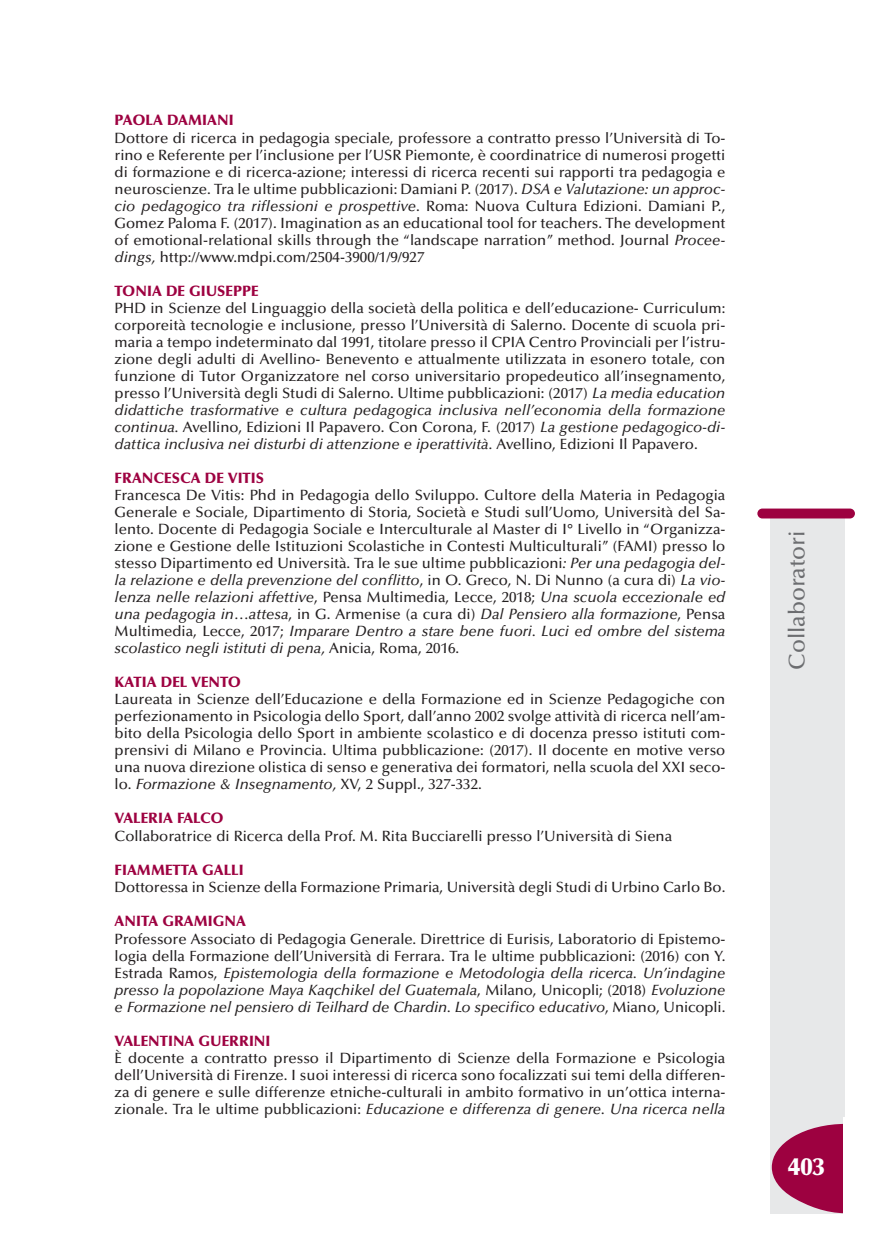
<style>
.page{position:relative;width:869px;height:1241px;background:#fff}
.page>*{position:absolute;margin:0;border:0;box-sizing:border-box;transform-origin:0 0}
.t1{font:900 24.5px "Optima";color:#fff}
.t2{font:500 22.75px "Optima";color:#6c6d70}
.t3{font:500 14.88px/17px "Optima";color:#231f20;text-align:justify}
.t4{font:900 14.88px "Optima";color:#9d0140}
.s1{font-style:italic}
</style>
<div class="page">
<div style="left:770px;top:516px;width:74px;height:697px;background:#e7e8e9"></div>
<div style="left:757px;top:508px;width:97px;height:10px;background:#9d0140;border-radius:5px"></div>
<svg style="left:771px;top:1124px;width:71px;height:88px"></svg>
<div style="left:842px;top:1116px;width:26px;height:100px;background:#fff"></div>
<p class="t4" style="left:115px;top:114px;width:120px">PAOLA DAMIANI</p>
<p class="t3" style="left:115px;top:131px;width:612px">Dottore di ricerca in pedagogia speciale, professore a contratto presso l’Università di To&shy;rino e Referente per l’inclusione per l’USR Piemonte, è coordinatrice di numerosi progetti di formazione e di ricerca-azione; interessi di ricerca recenti sui rapporti tra pedagogia e neuroscienze. Tra le ultime pubblicazioni: Damiani P. (2017). <span class="s1">DSA e Valutazione: un approc&shy;cio pedagogico tra riflessioni e prospettive</span>. Roma: Nuova Cultura Edizioni. Damiani P., Gomez Paloma F. (2017). Imagination as an educational tool for teachers. The development of emotional-relational skills through the “landscape narration” method. Journal <span class="s1">Procee&shy;dings,</span> http://www.mdpi.com/2504-3900/1/9/927</p>
<p class="t4" style="left:115px;top:284px;width:145px">TONIA DE GIUSEPPE</p>
<p class="t3" style="left:115px;top:301px;width:612px">PHD in Scienze del Linguaggio della società della politica e dell’educazione- Curriculum: corporeità tecnologie e inclusione, presso l’Università di Salerno. Docente di scuola pri&shy;maria a tempo indeterminato dal 1991, titolare presso il CPIA Centro Provinciali per l’istru&shy;zione degli adulti di Avellino- Benevento e attualmente utilizzata in esonero totale, con funzione di Tutor Organizzatore nel corso universitario propedeutico all’insegnamento, presso l’Università degli Studi di Salerno. Ultime pubblicazioni: (2017) <span class="s1">La media education didattiche trasformative e cultura pedagogica inclusiva nell’economia della formazione continua.</span> Avellino, Edizioni Il Papavero. Con Corona, F. (2017) <span class="s1">La gestione pedagogico-di&shy;dattica inclusiva nei disturbi di attenzione e iperattività.</span> Avellino, Edizioni Il Papavero.</p>
<p class="t4" style="left:115px;top:471px;width:151px">FRANCESCA DE VITIS</p>
<p class="t3" style="left:115px;top:488px;width:612px">Francesca De Vitis: Phd in Pedagogia dello Sviluppo. Cultore della Materia in Pedagogia Generale e Sociale, Dipartimento di Storia, Società e Studi sull’Uomo, Università del Sa&shy;lento. Docente di Pedagogia Sociale e Interculturale al Master di I° Livello in “Organizza&shy;zione e Gestione delle Istituzioni Scolastiche in Contesti Multiculturali” (FAMI) presso lo stesso Dipartimento ed Università. Tra le sue ultime pubblicazioni<span class="s1">: Per una pedagogia del&shy;la relazione e della prevenzione del conflitto</span>, in O. Greco, N. Di Nunno (a cura di) <span class="s1">La vio&shy;lenza nelle relazioni affettive</span>, Pensa Multimedia, Lecce, 2018; <span class="s1">Una scuola eccezionale ed una pedagogia in…attesa</span>, in G. Armenise (a cura di) <span class="s1">Dal Pensiero alla formazione</span>, Pensa Multimedia, Lecce, 2017; <span class="s1">Imparare Dentro a stare bene fuori. Luci ed ombre del sistema scolastico negli istituti di pena,</span> Anicia, Roma, 2016.</p>
<p class="t4" style="left:115px;top:675px;width:128px">KATIA DEL VENTO</p>
<p class="t3" style="left:115px;top:692px;width:612px">Laureata in Scienze dell’Educazione e della Formazione ed in Scienze Pedagogiche con perfezionamento in Psicologia dello Sport, dall’anno 2002 svolge attività di ricerca nell’am&shy;bito della Psicologia dello Sport in ambiente scolastico e di docenza presso istituti com&shy;prensivi di Milano e Provincia. Ultima pubblicazione: (2017). Il docente en motive verso una nuova direzione olistica di senso e generativa dei formatori, nella scuola del XXI seco&shy;lo. <span class="s1">Formazione &amp; Insegnamento,</span> XV, 2 Suppl., 327-332.</p>
<p class="t4" style="left:115px;top:812px;width:111px">VALERIA FALCO</p>
<p class="t3" style="left:115px;top:828px;width:558px">Collaboratrice di Ricerca della Prof. M. Rita Bucciarelli presso l’Università di Siena</p>
<p class="t4" style="left:115px;top:863px;width:130px">FIAMMETTA GALLI</p>
<p class="t3" style="left:115px;top:880px;width:612px">Dottoressa in Scienze della Formazione Primaria, Università degli Studi di Urbino Carlo Bo.</p>
<p class="t4" style="left:115px;top:915px;width:133px">ANITA GRAMIGNA</p>
<p class="t3" style="left:115px;top:931px;width:612px">Professore Associato di Pedagogia Generale. Direttrice di Eurisis, Laboratorio di Epistemo&shy;logia della Formazione dell’Università di Ferrara. Tra le ultime pubblicazioni: (2016) con Y.<br>Estrada Ramos, <span class="s1">Epistemologia della formazione e Metodologia della ricerca. Un’indagine presso la popolazione Maya Kaqchikel del Guatemala</span>, Milano, Unicopli; (2018) <span class="s1">Evoluzione e Formazione nel pensiero di Teilhard de Chardin. Lo specifico educativo</span>, Miano, Unicopli.</p>
<p class="t4" style="left:115px;top:1034px;width:157px">VALENTINA GUERRINI</p>
<p class="t3" style="left:115px;top:1050px;width:612px">È docente a contratto presso il Dipartimento di Scienze della Formazione e Psicologia dell’Università di Firenze. I suoi interessi di ricerca sono focalizzati sui temi della differen&shy;za di genere e sulle differenze etniche-culturali in ambito formativo in un’ottica interna&shy;zionale. Tra le ultime pubblicazioni: <span class="s1">Educazione e differenza di genere. Una ricerca nella</span></p>
<h2 class="t2" style="left:787px;top:669px;width:141px;rotate:-90deg">Collaboratori</h2>
<h1 class="t1" style="left:787px;top:1156px;width:38px">403</h1>
</div>
